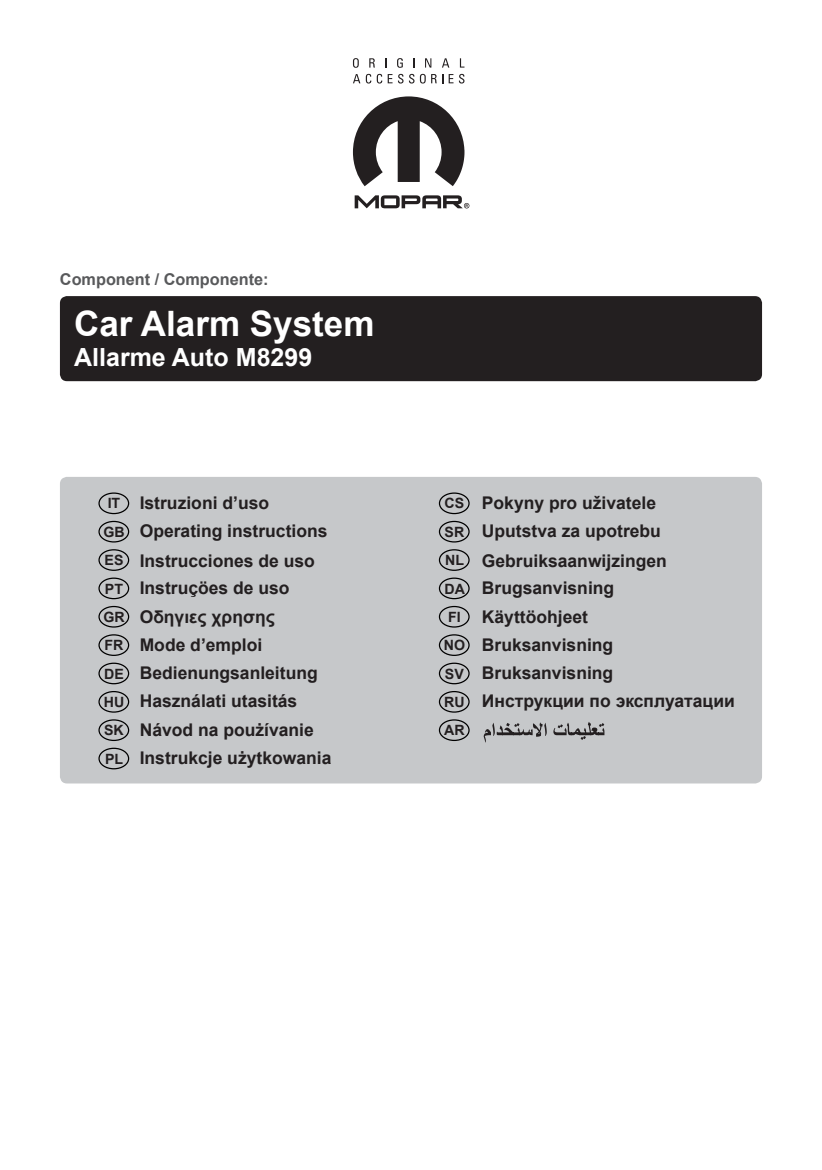
<style>
.page{position:relative;width:822px;height:1170px;background:#fff}
.page>*{position:absolute;margin:0;border:0;box-sizing:border-box;transform-origin:0 0}
.t1{font:700 35px "Arial";color:#fff}
.t2{font:700 25px "Arial";color:#fff}
.t3{font:700 17.5px/28.2px "Arial";color:#231f20}
.t4{font:700 16.25px "Arial";color:#58595b}
.t5{font:700 14.25px/28.2px "Arial";color:#231f20;text-align:center}
</style>
<div class="page">
<svg style="left:353px;top:96px;width:111px;height:90px"></svg>
<svg style="left:354px;top:195px;width:115px;height:13px"></svg>
<svg style="left:353px;top:74px;width:7px;height:9px"></svg>
<svg style="left:366px;top:74px;width:26px;height:10px"></svg>
<svg style="left:398px;top:74px;width:5px;height:10px"></svg>
<svg style="left:409px;top:74px;width:5px;height:10px"></svg>
<svg style="left:420px;top:74px;width:5px;height:10px"></svg>
<svg style="left:431px;top:74px;width:5px;height:9px"></svg>
<svg style="left:442px;top:74px;width:11px;height:9px"></svg>
<svg style="left:459px;top:74px;width:5px;height:10px"></svg>
<svg style="left:353px;top:58px;width:6px;height:10px"></svg>
<svg style="left:369px;top:58px;width:6px;height:10px"></svg>
<svg style="left:397px;top:58px;width:6px;height:10px"></svg>
<svg style="left:425px;top:58px;width:6px;height:10px"></svg>
<svg style="left:442px;top:58px;width:7px;height:10px"></svg>
<svg style="left:460px;top:58px;width:4px;height:10px"></svg>
<div style="left:60px;top:296px;width:701px;height:85px;background:#231f20;border-radius:7px"></div>
<div style="left:60px;top:477px;width:701px;height:306px;background:#c6c8ca;border-radius:7px"></div>
<div style="left:98px;top:492px;width:31px;height:22px;border:1px solid #000;border-radius:50%"></div>
<div style="left:98px;top:521px;width:31px;height:21px;border:1px solid #000;border-radius:50%"></div>
<div style="left:98px;top:549px;width:31px;height:22px;border:1px solid #000;border-radius:50%"></div>
<div style="left:98px;top:577px;width:31px;height:22px;border:1px solid #000;border-radius:50%"></div>
<div style="left:98px;top:606px;width:31px;height:21px;border:1px solid #000;border-radius:50%"></div>
<div style="left:98px;top:634px;width:31px;height:22px;border:1px solid #000;border-radius:50%"></div>
<div style="left:98px;top:662px;width:31px;height:22px;border:1px solid #000;border-radius:50%"></div>
<div style="left:98px;top:691px;width:31px;height:21px;border:1px solid #000;border-radius:50%"></div>
<div style="left:98px;top:719px;width:31px;height:22px;border:1px solid #000;border-radius:50%"></div>
<div style="left:98px;top:747px;width:31px;height:22px;border:1px solid #000;border-radius:50%"></div>
<div style="left:439px;top:492px;width:30px;height:22px;border:1px solid #000;border-radius:50%"></div>
<div style="left:439px;top:521px;width:30px;height:21px;border:1px solid #000;border-radius:50%"></div>
<div style="left:439px;top:549px;width:30px;height:22px;border:1px solid #000;border-radius:50%"></div>
<div style="left:439px;top:577px;width:30px;height:22px;border:1px solid #000;border-radius:50%"></div>
<div style="left:439px;top:606px;width:30px;height:21px;border:1px solid #000;border-radius:50%"></div>
<div style="left:439px;top:634px;width:30px;height:22px;border:1px solid #000;border-radius:50%"></div>
<div style="left:439px;top:662px;width:30px;height:22px;border:1px solid #000;border-radius:50%"></div>
<div style="left:439px;top:691px;width:30px;height:21px;border:1px solid #000;border-radius:50%"></div>
<div style="left:439px;top:719px;width:30px;height:22px;border:1px solid #000;border-radius:50%"></div>
<svg style="left:483px;top:722px;width:121px;height:20px"></svg>
<p class="t4" style="left:60px;top:270px;width:210px">Component / Componente:</p>
<h1 class="t1" style="left:74px;top:304px;width:302px">Car Alarm System</h1>
<h2 class="t2" style="left:74px;top:343px;width:240px">Allarme Auto M8299</h2>
<p class="t3" style="left:140px;top:488px;width:189px">Istruzioni d’uso<br>Operating instructions<br>Instrucciones de uso</p>
<p class="t3" style="left:140px;top:573px;width:151px;line-height:29.2px">Instruçöes de uso<br>Οδηγιες χρησης</p>
<p class="t3" style="left:140px;top:630px;width:193px">Mode d’emploi<br>Bedienungsanleitung<br>Használati utasitás<br>Návod na poużívanie<br>Instrukcje użytkowania</p>
<p class="t5" style="left:103px;top:489px;width:23px">IT<br>GB<br>ES<br>PT<br>GR<br>FR<br>DE<br>HU<br>SK<br>PL</p>
<p class="t5" style="left:443px;top:489px;width:23px">CS<br>SR<br>NL<br>DA<br>FI<br>NO<br>SV<br>RU<br>AR</p>
<p class="t3" style="left:482px;top:488px;width:186px">Pokyny pro uživatele<br>Uputstva za upotrebu<br>Gebruiksaanwijzingen</p>
<p class="t3" style="left:482px;top:573px;width:134px;line-height:29.2px">Brugsanvisning<br>Käyttöohjeet</p>
<p class="t3" style="left:482px;top:630px;width:254px">Bruksanvisning<br>Bruksanvisning<br>Инструкции по эксплуатации</p>
</div>
